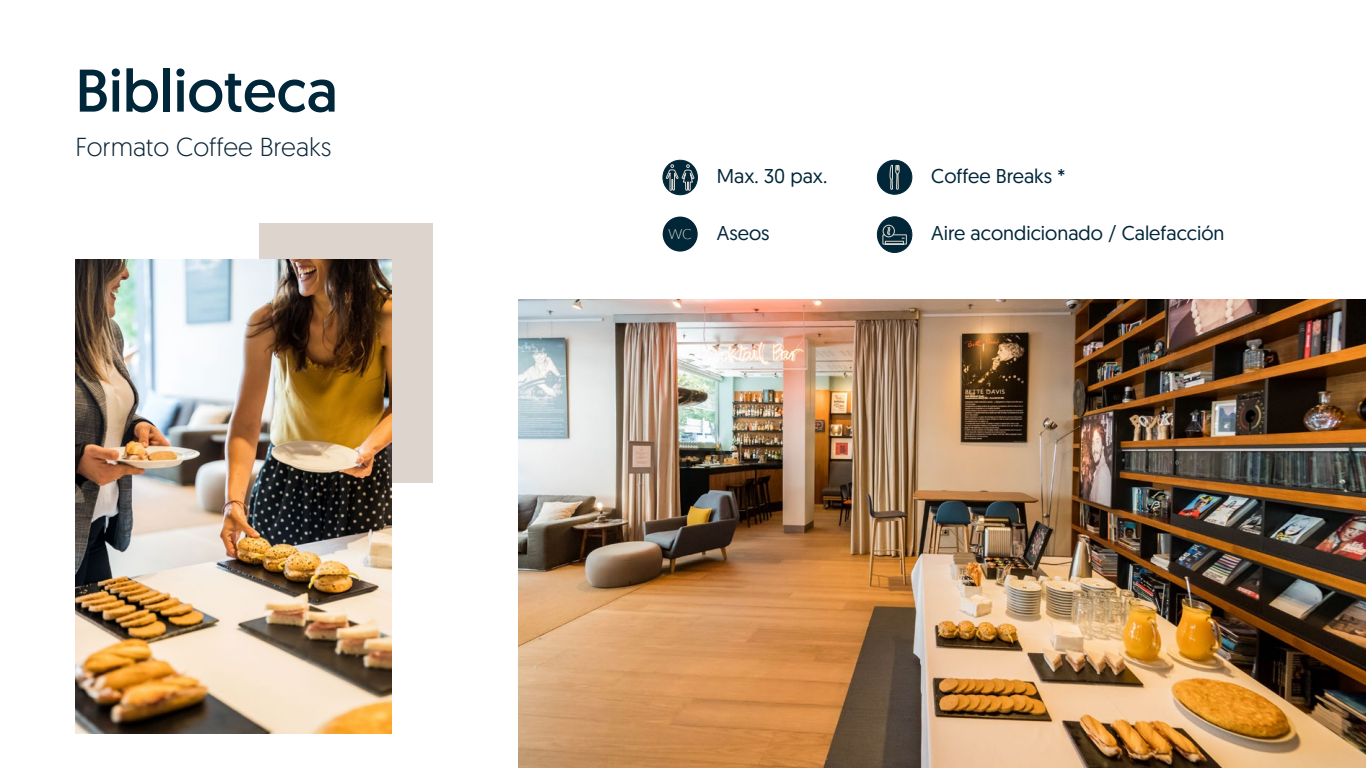
<style>
.page{position:relative;width:1366px;height:768px;background:#fff}
.page>*{position:absolute;margin:0;border:0;box-sizing:border-box;transform-origin:0 0}
.t1{font:60px "Geomanist";color:#002639}
.t2{font:300 26px "Geomanist";color:#0c2638}
.t3{font:20px "Geomanist";color:#002639}
.s1{font-family:"Lato";font-weight:300;font-size:14px;color:#ded6cc}
</style>
<div class="page">
<div style="left:259px;top:223px;width:174px;height:260px;background:#dcd4cd"></div>
<img style="left:75px;top:259px;width:316px;height:474px">
<img style="left:519px;top:300px;width:847px;height:468px">
<div style="left:663px;top:160px;width:34px;height:35px;background:#002638;border-radius:50%"></div>
<div style="left:663px;top:160px;width:35px;height:35px;border:1px solid #002638;border-radius:50%"></div>
<svg style="left:666px;top:164px;width:29px;height:27px"></svg>
<div style="left:877px;top:217px;width:35px;height:35px;background:#002638;border-radius:50%"></div>
<div style="left:877px;top:217px;width:35px;height:36px;border:1px solid #002638;border-radius:50%"></div>
<div style="left:883px;top:225px;width:11px;height:12px;background:#acaeaa;border-radius:50%"></div>
<div style="left:883px;top:225px;width:12px;height:12px;border:1px solid #ded6cc;border-radius:50%"></div>
<svg style="left:882px;top:226px;width:25px;height:19px"></svg>
<div style="left:877px;top:160px;width:35px;height:34px;background:#002638;border-radius:50%"></div>
<div style="left:877px;top:160px;width:35px;height:35px;border:1px solid #002638;border-radius:50%"></div>
<svg style="left:890px;top:165px;width:10px;height:28px"></svg>
<div style="left:665px;top:219px;width:31px;height:31px;background:#002638;border-radius:50%"></div>
<div style="left:663px;top:217px;width:35px;height:35px;border:4px solid #002638;border-radius:50%"></div>
<h1 class="t1" style="left:75px;top:52px;width:264px">Biblioteca</h1>
<h2 class="t2" style="left:75px;top:130px;width:258px">Formato Coffee Breaks</h2>
<p class="t3" style="left:717px;top:163px;width:112px">Max. 30 pax.</p>
<p class="t3" style="left:668px;top:220px;width:103px"><span class="s1">WC</span> Aseos</p>
<p class="t3" style="left:931px;top:163px;width:136px">Coffee Breaks *</p>
<p class="t3" style="left:931px;top:220px;width:295px">Aire acondicionado / Calefacción</p>
</div>
